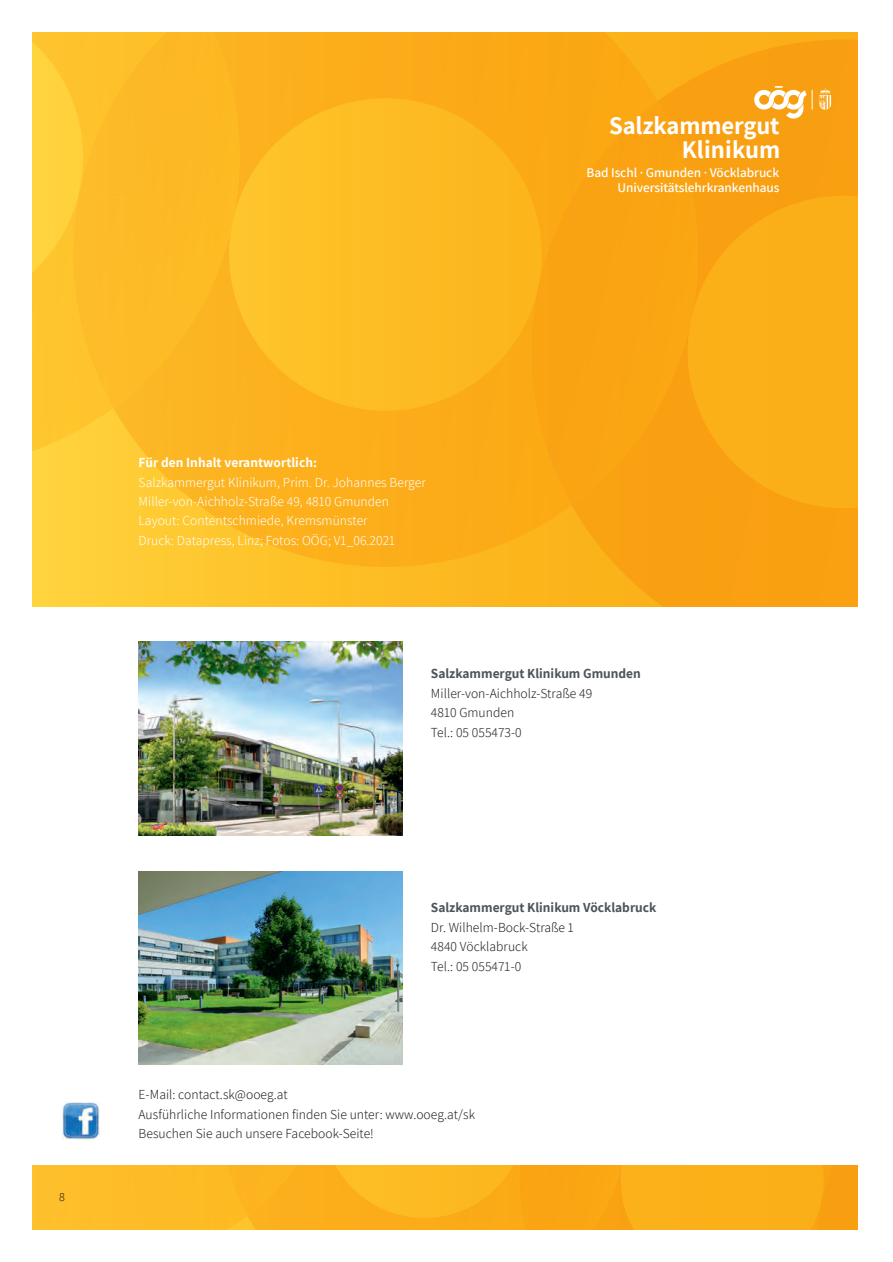
<style>
.page{position:relative;width:893px;height:1262px;background:#fff}
.page>*{position:absolute;margin:0;border:0;box-sizing:border-box;transform-origin:0 0}
.t1{font:700 24.75px/24px "Assistant";letter-spacing:-.005em;color:#fff;text-align:right}
.t2{font:300 13.5px/19.5px "Assistant";letter-spacing:.005em;color:#231f20}
.t3{font:300 13.5px/19.5px "Assistant";letter-spacing:.005em;color:#fff}
.t4{font:700 13.5px "Assistant";color:#4d545a}
.t5{font:700 13.5px "Assistant";letter-spacing:.005em;color:#fff}
.t6{font:600 13.35px/15.3px "Assistant";letter-spacing:-.005em;color:#fff;text-align:right}
.t7{font:300 12px "Assistant";color:#231f20}
</style>
<div class="page">
<svg style="left:33px;top:1166px;width:825px;height:63px;background:#fbb11d"></svg>
<img style="left:62px;top:1102px;width:38px;height:38px">
<svg style="left:33px;top:482px;width:539px;height:124px;background:#fec730"></svg>
<svg style="left:658px;top:33px;width:200px;height:286px;background:#f9a614"></svg>
<svg style="left:572px;top:319px;width:286px;height:287px;background:#f9a815"></svg>
<svg style="left:249px;top:33px;width:409px;height:189px;background:#fcb31d"></svg>
<svg style="left:113px;top:222px;width:459px;height:358px;background:#fcb720"></svg>
<div style="left:522px;top:101px;width:185px;height:404px;background:#faa413"></div>
<svg style="left:33px;top:33px;width:216px;height:449px;background:#fdbf2a"></svg>
<svg style="left:812px;top:90px;width:1px;height:20px"></svg>
<svg style="left:819px;top:88px;width:12px;height:22px"></svg>
<svg style="left:754px;top:86px;width:52px;height:33px"></svg>
<img style="left:139px;top:871px;width:263px;height:194px">
<img style="left:139px;top:642px;width:263px;height:193px">
<h1 class="t1" style="left:609px;top:113px;width:173px">Salzkammergut<br>Klinikum</h1>
<p class="t6" style="left:586px;top:165px;width:194px">Bad Ischl · Gmunden · Vöcklabruck<br>Universitätslehrkrankenhaus</p>
<p class="t7" style="left:59px;top:1188px;width:7px">8</p>
<p class="t5" style="left:139px;top:453px;width:180px">Für den Inhalt verantwortlich:</p>
<p class="t3" style="left:139px;top:472px;width:289px">Salzkammergut Klinikum, Prim. Dr. Johannes Berger Miller-von-Aichholz-Straße 49, 4810 Gmunden Layout: Contentschmiede, Kremsmünster<br>Druck: Datapress, Linz; Fotos: OÖG; V1_06.2021</p>
<p class="t4" style="left:431px;top:664px;width:211px">Salzkammergut Klinikum Gmunden</p>
<p class="t2" style="left:431px;top:683px;width:163px">Miller-von-Aichholz-Straße 49<br>4810 Gmunden<br>Tel.: 05 055473-0</p>
<p class="t4" style="left:431px;top:898px;width:227px">Salzkammergut Klinikum Vöcklabruck</p>
<p class="t2" style="left:431px;top:917px;width:144px">Dr. Wilhelm-Bock-Straße 1<br>4840 Vöcklabruck<br>Tel.: 05 055471-0</p>
<p class="t2" style="left:139px;top:1084px;width:338px">E-Mail: contact.sk@ooeg.at<br>Ausführliche Informationen finden Sie unter: www.ooeg.at/sk<br>Besuchen Sie auch unsere Facebook-Seite!</p>
</div>
